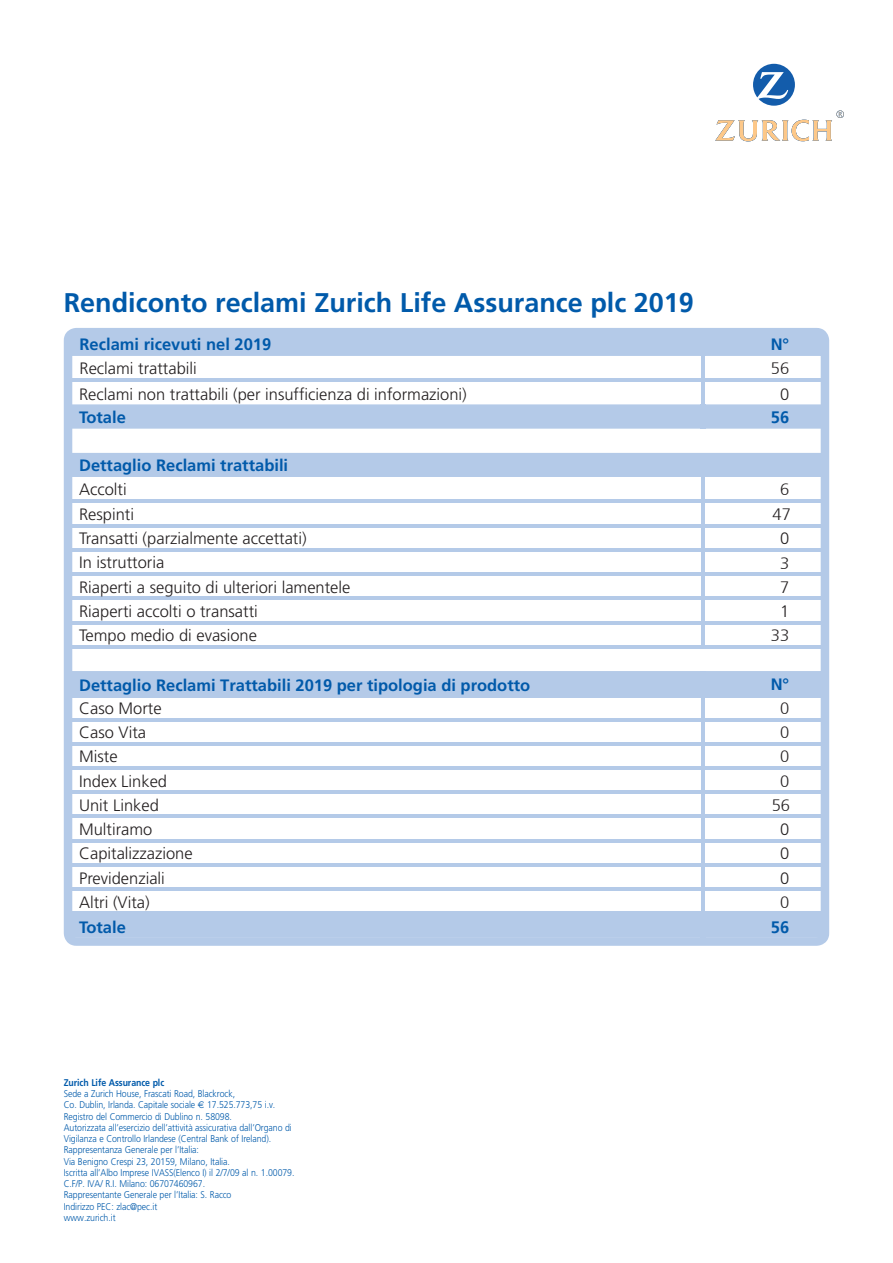
<style>
.page{position:relative;width:893px;height:1263px;background:#fff}
.page>*{position:absolute;margin:0;border:0;box-sizing:border-box;transform-origin:0 0}
.t1{font:700 27px "Frutiger";color:#015aaa}
.t2{font:300 16.5px "Frutiger";color:#231f20}
.t3{font:700 16.5px "Frutiger";color:#015aaa}
.t4{font:300 9.75px/11.2px "Frutiger";letter-spacing:-.01em;color:#015aaa;scale:.9 1}
.t5{font:700 9.75px "Frutiger";letter-spacing:-.01em;color:#015aaa;scale:.9 1}
.s1{font-family:"Euro Sans";font-weight:400}
</style>
<div class="page">
<svg style="left:715px;top:64px;width:129px;height:77px"></svg>
<div style="left:64px;top:327px;width:639px;height:9px;background:#f8fafc"></div>
<div style="left:703px;top:327px;width:123px;height:9px;background:#f8fafc"></div>
<svg style="left:64px;top:328px;width:765px;height:618px"></svg>
<h1 class="t1" style="left:64px;top:287px;width:632px">Rendiconto reclami Zurich Life Assurance plc 2019</h1>
<h2 class="t3" style="left:80px;top:334px;width:193px">Reclami ricevuti nel 2019</h2>
<h2 class="t3" style="left:771px;top:334px;width:20px">N°</h2>
<h2 class="t2" style="left:80px;top:359px;width:119px">Reclami trattabili</h2>
<h2 class="t2" style="left:771px;top:359px;width:20px">56</h2>
<h2 class="t2" style="left:79px;top:384px;width:389px">Reclami non trattabili (per insufficienza di informazioni)</h2>
<h2 class="t2" style="left:780px;top:384px;width:11px">0</h2>
<h2 class="t3" style="left:79px;top:407px;width:48px">Totale</h2>
<h2 class="t3" style="left:771px;top:408px;width:20px">56</h2>
<h2 class="t3" style="left:79px;top:456px;width:211px">Dettaglio Reclami trattabili</h2>
<h2 class="t2" style="left:79px;top:480px;width:49px">Accolti</h2>
<h2 class="t2" style="left:780px;top:480px;width:11px">6</h2>
<h2 class="t2" style="left:79px;top:505px;width:57px">Respinti</h2>
<h2 class="t2" style="left:772px;top:505px;width:20px">47</h2>
<h2 class="t2" style="left:79px;top:529px;width:229px">Transatti (parzialmente accettati)</h2>
<h2 class="t2" style="left:780px;top:529px;width:11px">0</h2>
<h2 class="t2" style="left:79px;top:553px;width:87px">In istruttoria</h2>
<h2 class="t2" style="left:780px;top:553px;width:11px">3</h2>
<h2 class="t2" style="left:79px;top:578px;width:273px">Riaperti a seguito di ulteriori lamentele</h2>
<h2 class="t2" style="left:780px;top:578px;width:11px">7</h2>
<h2 class="t2" style="left:79px;top:602px;width:180px">Riaperti accolti o transatti</h2>
<h2 class="t2" style="left:780px;top:602px;width:11px">1</h2>
<h2 class="t2" style="left:79px;top:626px;width:179px">Tempo medio di evasione</h2>
<h2 class="t2" style="left:771px;top:626px;width:20px">33</h2>
<h2 class="t3" style="left:79px;top:675px;width:453px">Dettaglio Reclami Trattabili 2019 per tipologia di prodotto</h2>
<h2 class="t3" style="left:771px;top:674px;width:20px">N°</h2>
<h2 class="t2" style="left:79px;top:699px;width:84px">Caso Morte</h2>
<h2 class="t2" style="left:780px;top:699px;width:11px">0</h2>
<h2 class="t2" style="left:79px;top:723px;width:69px">Caso Vita</h2>
<h2 class="t2" style="left:780px;top:723px;width:11px">0</h2>
<h2 class="t2" style="left:79px;top:747px;width:40px">Miste</h2>
<h2 class="t2" style="left:780px;top:747px;width:11px">0</h2>
<h2 class="t2" style="left:79px;top:771px;width:90px">Index Linked</h2>
<h2 class="t2" style="left:780px;top:772px;width:11px">0</h2>
<h2 class="t2" style="left:79px;top:796px;width:81px">Unit Linked</h2>
<h2 class="t2" style="left:772px;top:796px;width:20px">56</h2>
<h2 class="t2" style="left:79px;top:820px;width:75px">Multiramo</h2>
<h2 class="t2" style="left:780px;top:820px;width:11px">0</h2>
<h2 class="t2" style="left:79px;top:844px;width:115px">Capitalizzazione</h2>
<h2 class="t2" style="left:780px;top:844px;width:11px">0</h2>
<h2 class="t2" style="left:79px;top:868px;width:87px">Previdenziali</h2>
<h2 class="t2" style="left:780px;top:868px;width:11px">0</h2>
<h2 class="t2" style="left:79px;top:893px;width:72px">Altri (Vita)</h2>
<h2 class="t2" style="left:780px;top:893px;width:11px">0</h2>
<h2 class="t3" style="left:79px;top:918px;width:48px">Totale</h2>
<h2 class="t3" style="left:771px;top:918px;width:20px">56</h2>
<p class="t5" style="left:64px;top:1077px;width:113px">Zurich Life Assurance plc</p>
<p class="t4" style="left:64px;top:1088px;width:258px">Sede a Zurich House, Frascati Road, Blackrock,<br>Co. Dublin, Irlanda. Capitale sociale <span class="s1">€</span> 17.525.773,75 i.v.<br>Registro del Commercio di Dublino n. 58098.<br>Autorizzata all’esercizio dell’attività assicurativa dall’Organo di Vigilanza e Controllo Irlandese (Central Bank of Ireland).<br>Rappresentanza Generale per l’Italia:<br>Via Benigno Crespi 23, 20159, Milano, Italia.<br>Iscritta all’Albo Imprese IVASS(Elenco I) il 2/7/09 al n. 1.00079.<br>C.F/P. IVA/ R.I. Milano: 06707460967.<br>Rappresentante Generale per l’Italia: S. Racco<br>Indirizzo PEC: zlac@pec.it<br>www.zurich.it</p>
</div>
